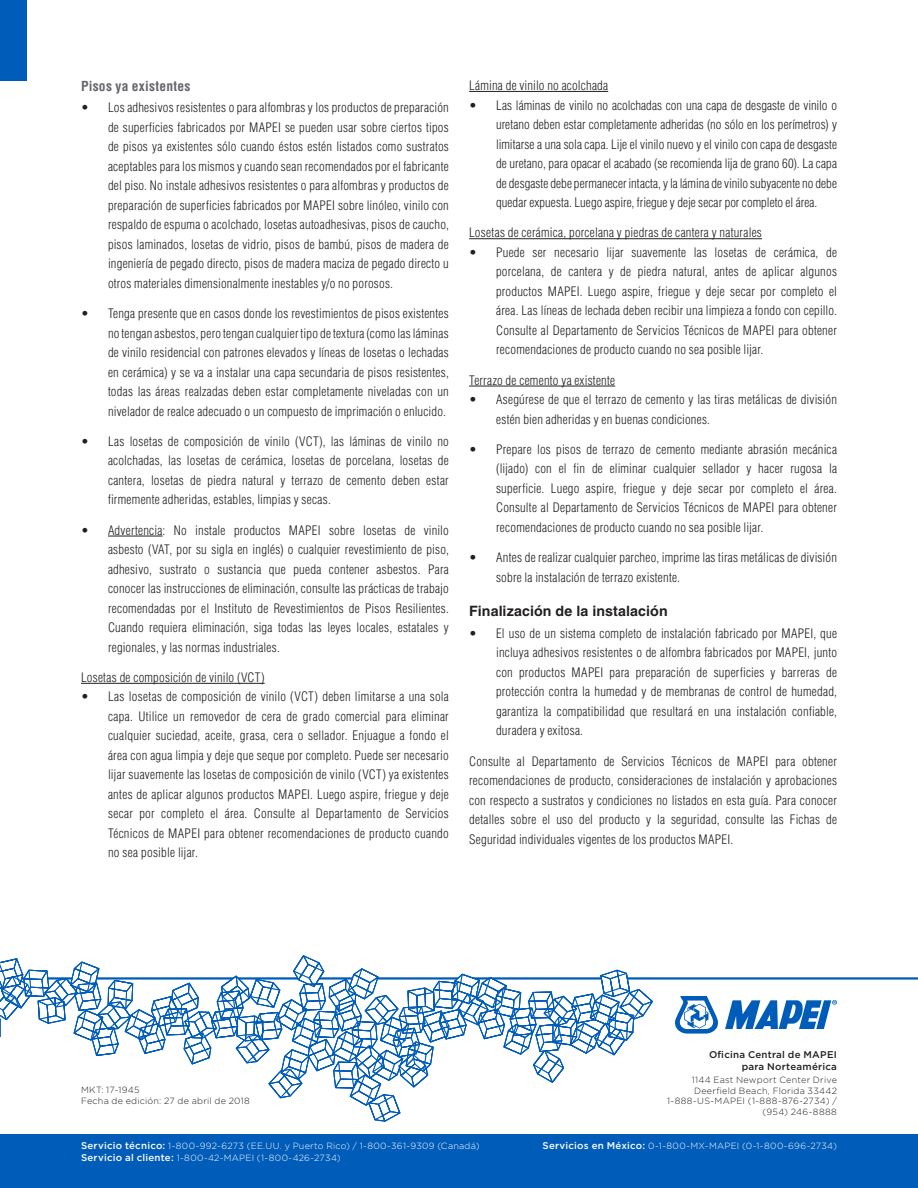
<style>
.page{position:relative;width:918px;height:1188px;background:#fff}
.page>*{position:absolute;margin:0;border:0;box-sizing:border-box;transform-origin:0 0}
.t1{font:700 14.25px "Helvetica LT Std";letter-spacing:.005em;color:#231f20}
.t2{font:700 condensed 13.5px "Helvetica LT Std";letter-spacing:.02em;color:#636569}
.t3{font:300 condensed 12.75px/19.5px "Helvetica LT Std";letter-spacing:.02em;color:#231f20;text-align:justify}
.t4{font:500 9.75px/11.7px "Gotham HTF";letter-spacing:.025em;color:#231f20;text-align:right}
.t5{font:300 9px/11.7px "Gotham HTF";letter-spacing:.03em;color:#fff}
.t6{font:300 9px/10.8px "Gotham HTF";letter-spacing:.03em;color:#231f20;text-align:right}
.s1{font-weight:500;font-size:9.75px}
</style>
<div class="page">
<hr style="left:108px;top:536px;width:55px;height:1px;background:#231f20">
<hr style="left:81px;top:683px;width:184px;height:1px;background:#231f20">
<hr style="left:469px;top:91px;width:139px;height:1px;background:#231f20">
<hr style="left:469px;top:238px;width:293px;height:1px;background:#231f20">
<hr style="left:469px;top:386px;width:146px;height:1px;background:#231f20">
<svg style="left:675px;top:996px;width:43px;height:38px"></svg>
<svg style="left:725px;top:1000px;width:112px;height:29px"></svg>
<hr style="left:0;top:977px;width:918px;height:3px;background:#005cb9">
<div style="left:0;top:1134px;width:918px;height:54px;background:#005cb9"></div>
<div style="left:0;top:0;width:27px;height:81px;background:#005cb9"></div>
<svg style="left:0;top:956px;width:652px;height:165px"></svg>
<p class="t2" style="left:81px;top:77px;width:111px">Pisos ya existentes</p>
<p class="t3" style="left:108px;top:98px;width:342px;text-indent:-27px">• Los adhesivos resistentes o para alfombras y los productos de preparación de superficies fabricados por MAPEI se pueden usar sobre ciertos tipos de pisos ya existentes sólo cuando éstos estén listados como sustratos aceptables para los mismos y cuando sean recomendados por el fabricante del piso. No instale adhesivos resistentes o para alfombras y productos de preparación de superficies fabricados por MAPEI sobre linóleo, vinilo con respaldo de espuma o acolchado, losetas autoadhesivas, pisos de caucho, pisos laminados, losetas de vidrio, pisos de bambú, pisos de madera de ingeniería de pegado directo, pisos de madera maciza de pegado directo u otros materiales dimensionalmente inestables y/o no porosos.</p>
<p class="t3" style="left:108px;top:304px;width:342px;text-indent:-27px">• Tenga presente que en casos donde los revestimientos de pisos existentes no tengan asbestos, pero tengan cualquier tipo de textura (como las láminas de vinilo residencial con patrones elevados y líneas de losetas o lechadas en cerámica) y se va a instalar una capa secundaria de pisos resistentes, todas las áreas realzadas deben estar completamente niveladas con un nivelador de realce adecuado o un compuesto de imprimación o enlucido.</p>
<p class="t3" style="left:108px;top:431px;width:342px;text-indent:-27px">• Las losetas de composición de vinilo (VCT), las láminas de vinilo no acolchadas, las losetas de cerámica, losetas de porcelana, losetas de cantera, losetas de piedra natural y terrazo de cemento deben estar firmemente adheridas, estables, limpias y secas.</p>
<p class="t3" style="left:108px;top:520px;width:342px;text-indent:-27px">• Advertencia: No instale productos MAPEI sobre losetas de vinilo asbesto (VAT, por su sigla en inglés) o cualquier revestimiento de piso, adhesivo, sustrato o sustancia que pueda contener asbestos. Para conocer las instrucciones de eliminación, consulte las prácticas de trabajo recomendadas por el Instituto de Revestimientos de Pisos Resilientes.<br>Cuando requiera eliminación, siga todas las leyes locales, estatales y regionales, y las normas industriales.</p>
<p class="t3" style="left:81px;top:667px;width:185px">Losetas de composición de vinilo (VCT)</p>
<p class="t3" style="left:108px;top:687px;width:342px;text-indent:-27px">• Las losetas de composición de vinilo (VCT) deben limitarse a una sola capa. Utilice un removedor de cera de grado comercial para eliminar cualquier suciedad, aceite, grasa, cera o sellador. Enjuague a fondo el área con agua limpia y deje que seque por completo. Puede ser necesario lijar suavemente las losetas de composición de vinilo (VCT) ya existentes antes de aplicar algunos productos MAPEI. Luego aspire, friegue y deje secar por completo el área. Consulte al Departamento de Servicios Técnicos de MAPEI para obtener recomendaciones de producto cuando no sea posible lijar.</p>
<p class="t3" style="left:469px;top:76px;width:141px">Lámina de vinilo no acolchada</p>
<p class="t3" style="left:496px;top:95px;width:342px;text-indent:-27px">• Las láminas de vinilo no acolchadas con una capa de desgaste de vinilo o uretano deben estar completamente adheridas (no sólo en los perímetros) y limitarse a una sola capa. Lije el vinilo nuevo y el vinilo con capa de desgaste de uretano, para opacar el acabado (se recomienda lija de grano 60). La capa de desgaste debe permanecer intacta, y la lámina de vinilo subyacente no debe quedar expuesta. Luego aspire, friegue y deje secar por completo el área.</p>
<p class="t3" style="left:469px;top:223px;width:294px">Losetas de cerámica, porcelana y piedras de cantera y naturales</p>
<p class="t3" style="left:496px;top:242px;width:342px;text-indent:-27px">• Puede ser necesario lijar suavemente las losetas de cerámica, de porcelana, de cantera y de piedra natural, antes de aplicar algunos productos MAPEI. Luego aspire, friegue y deje secar por completo el área. Las líneas de lechada deben recibir una limpieza a fondo con cepillo.<br>Consulte al Departamento de Servicios Técnicos de MAPEI para obtener recomendaciones de producto cuando no sea posible lijar.</p>
<p class="t3" style="left:469px;top:370px;width:148px">Terrazo de cemento ya existente</p>
<p class="t3" style="left:496px;top:390px;width:342px;text-indent:-27px">• Asegúrese de que el terrazo de cemento y las tiras metálicas de división estén bien adheridas y en buenas condiciones.</p>
<p class="t3" style="left:496px;top:440px;width:342px;text-indent:-27px">• Prepare los pisos de terrazo de cemento mediante abrasión mecánica (lijado) con el fin de eliminar cualquier sellador y hacer rugosa la superficie. Luego aspire, friegue y deje secar por completo el área.<br>Consulte al Departamento de Servicios Técnicos de MAPEI para obtener recomendaciones de producto cuando no sea posible lijar.</p>
<p class="t3" style="left:496px;top:548px;width:342px;text-indent:-27px">• Antes de realizar cualquier parcheo, imprime las tiras metálicas de división sobre la instalación de terrazo existente.</p>
<p class="t1" style="left:469px;top:603px;width:200px">Finalización de la instalación</p>
<p class="t3" style="left:496px;top:623px;width:342px;text-indent:-27px">• El uso de un sistema completo de instalación fabricado por MAPEI, que incluya adhesivos resistentes o de alfombra fabricados por MAPEI, junto con productos MAPEI para preparación de superficies y barreras de protección contra la humedad y de membranas de control de humedad, garantiza la compatibilidad que resultará en una instalación confiable, duradera y exitosa.</p>
<p class="t3" style="left:469px;top:751px;width:369px">Consulte al Departamento de Servicios Técnicos de MAPEI para obtener recomendaciones de producto, consideraciones de instalación y aprobaciones con respecto a sustratos y condiciones no listados en esta guía. Para conocer detalles sobre el uso del producto y la seguridad, consulte las Fichas de Seguridad individuales vigentes de los productos MAPEI.</p>
<p class="t6" style="left:81px;top:1085px;width:170px;text-align:left">MKT: 17-1945<br>Fecha de edición: 27 de abril de 2018</p>
<p class="t4" style="left:709px;top:1049px;width:129px">Oficina Central de MAPEI para Norteamérica</p>
<p class="t6" style="left:667px;top:1074px;width:171px">1144 East Newport Center Drive<br>Deerfield Beach, Florida 33442<br>1-888-US-MAPEI (1-888-876-2734) / (954) 246-8888</p>
<p class="t5" style="left:81px;top:1140px;width:400px"><span class="s1">Servicio técnico:</span> 1-800-992-6273 (EE.UU. y Puerto Rico) / 1-800-361-9309 (Canadá)<br><span class="s1">Servicio al cliente:</span> 1-800-42-MAPEI (1-800-426-2734)</p>
<p class="t5" style="left:543px;top:1140px;width:296px"><span class="s1">Servicios en México:</span> 0-1-800-MX-MAPEI (0-1-800-696-2734)</p>
</div>
